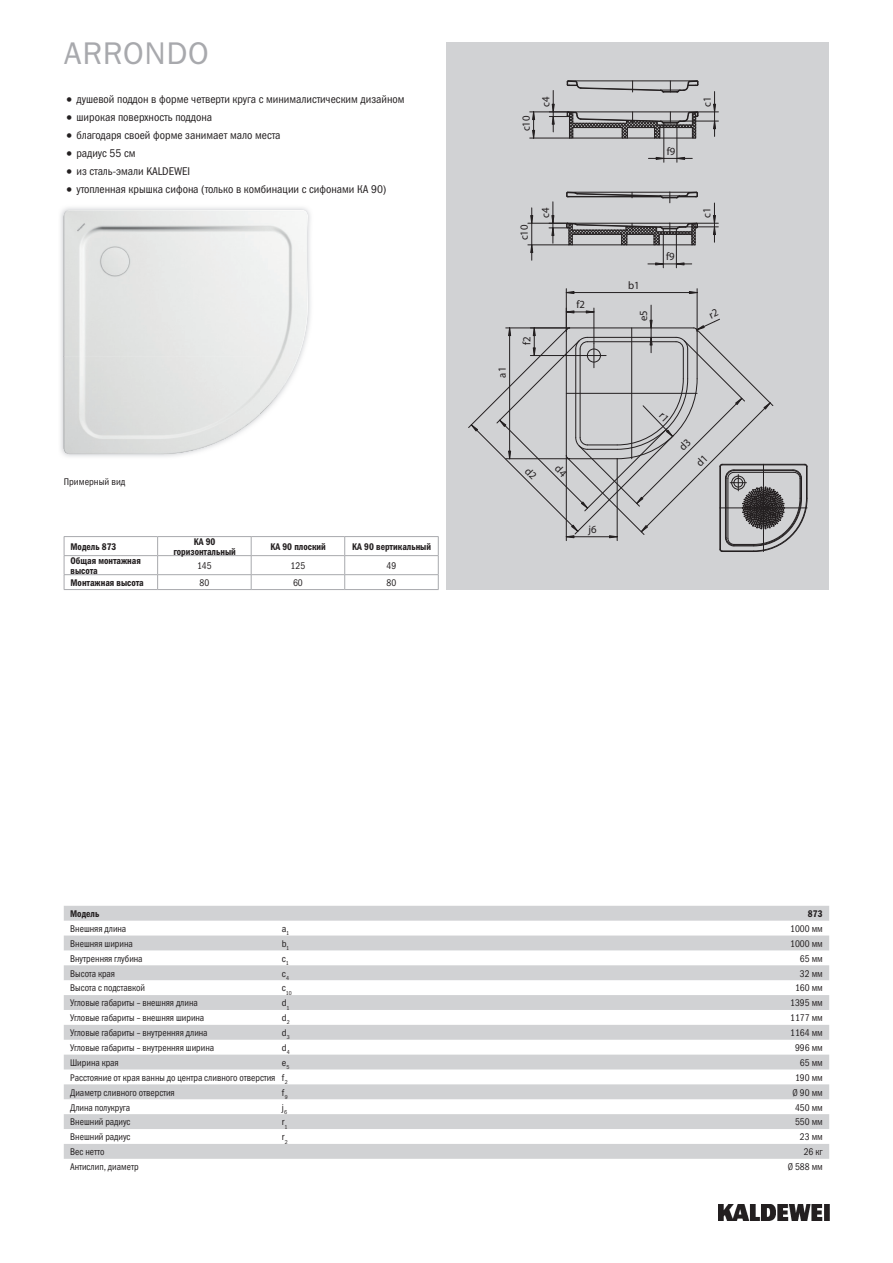
<style>
.page{position:relative;width:893px;height:1263px;background:#fff}
.page>*{position:absolute;margin:0;border:0;box-sizing:border-box;transform-origin:0 0}
.t1{font:31.5px "Franklin Gothic ITC";letter-spacing:.02em;color:#a8a9ad}
.t2{font:11.25px "Franklin Gothic Cond ITC";color:#231f20}
.t3{font:10.95px "Myriad Pro";color:#231f20}
.t4{font:9.75px "Franklin Gothic Cond ITC";color:#231f20;scale:.95 1}
.t5{font:600 9.75px/10.8px "Franklin Gothic Cond ITC";color:#231f20;text-align:center;scale:.95 1}
.t6{font:9.75px "Franklin Gothic Cond ITC";color:#231f20}
.t7{font:5.7px "Franklin Gothic Cond ITC";color:#231f20}
.s1{font-size:15.75px}
</style>
<div class="page">
<img style="left:719px;top:1204px;width:110px;height:16px">
<div style="left:446px;top:43px;width:383px;height:547px;background:#d1d2d4"></div>
<svg style="left:530px;top:80px;width:188px;height:82px"></svg>
<svg style="left:528px;top:192px;width:190px;height:76px"></svg>
<img style="left:60px;top:207px;width:251px;height:250px">
<img style="left:64px;top:210px;width:196px;height:244px">
<img style="left:260px;top:308px;width:48px;height:107px">
<svg style="left:64px;top:906px;width:765px;height:253px;fill:#d4d5d7"></svg>
<hr style="left:64px;top:536px;width:94px;height:1px;background:#a8a9ad">
<hr style="left:158px;top:536px;width:93px;height:1px;background:#a8a9ad">
<hr style="left:251px;top:536px;width:94px;height:1px;background:#a8a9ad">
<hr style="left:345px;top:536px;width:94px;height:1px;background:#a8a9ad">
<hr style="left:64px;top:555px;width:94px;height:1px;background:#a8a9ad">
<hr style="left:158px;top:555px;width:93px;height:1px;background:#a8a9ad">
<hr style="left:251px;top:555px;width:94px;height:1px;background:#a8a9ad">
<hr style="left:345px;top:555px;width:94px;height:1px;background:#a8a9ad">
<hr style="left:64px;top:574px;width:94px;height:1px;background:#a8a9ad">
<svg style="left:64px;top:537px;width:1px;height:52px"></svg>
<hr style="left:64px;top:589px;width:94px;height:1px;background:#a8a9ad">
<hr style="left:158px;top:574px;width:93px;height:1px;background:#a8a9ad">
<svg style="left:157px;top:537px;width:1px;height:52px"></svg>
<hr style="left:158px;top:589px;width:93px;height:1px;background:#a8a9ad">
<hr style="left:251px;top:574px;width:94px;height:1px;background:#a8a9ad">
<svg style="left:251px;top:537px;width:1px;height:52px"></svg>
<hr style="left:251px;top:589px;width:94px;height:1px;background:#a8a9ad">
<hr style="left:345px;top:574px;width:94px;height:1px;background:#a8a9ad">
<svg style="left:344px;top:537px;width:1px;height:52px"></svg>
<svg style="left:438px;top:537px;width:1px;height:52px"></svg>
<hr style="left:345px;top:589px;width:94px;height:1px;background:#a8a9ad">
<svg style="left:468px;top:289px;width:340px;height:263px"></svg>
<h1 class="t1" style="left:64px;top:34px;width:146px">ARRONDO</h1>
<p class="t2" style="left:64px;top:93px;width:342px"><span class="s1">•</span> душевой поддон в форме четверти круга с минималистическим дизайном</p>
<p class="t2" style="left:64px;top:111px;width:150px"><span class="s1">•</span> широкая поверхность поддона</p>
<p class="t2" style="left:64px;top:129px;width:218px"><span class="s1">•</span> благодаря своей форме занимает мало места</p>
<p class="t2" style="left:64px;top:147px;width:73px"><span class="s1">•</span> радиус 55 см</p>
<p class="t2" style="left:64px;top:164px;width:128px"><span class="s1">•</span> из сталь-эмали KALDEWEI</p>
<p class="t2" style="left:64px;top:182px;width:324px"><span class="s1">•</span> утопленная крышка сифона (только в комбинации с сифонами КА 90)</p>
<p class="t6" style="left:64px;top:476px;width:63px">Примерный вид</p>
<p class="t5" style="left:70px;top:541px;width:50px">Модель 873</p>
<p class="t5" style="left:173px;top:536px;width:67px">KA 90 горизонтальный</p>
<p class="t5" style="left:270px;top:541px;width:60px">KA 90 плоский</p>
<p class="t5" style="left:352px;top:541px;width:85px">KA 90 вертикальный</p>
<p class="t5" style="left:70px;top:555px;width:76px;text-align:left">Общая монтажная высота</p>
<p class="t4" style="left:197px;top:560px;width:17px">145</p>
<p class="t4" style="left:291px;top:560px;width:17px">125</p>
<p class="t4" style="left:387px;top:560px;width:12px">49</p>
<p class="t5" style="left:70px;top:577px;width:79px">Монтажная высота</p>
<p class="t4" style="left:200px;top:577px;width:12px">80</p>
<p class="t4" style="left:293px;top:577px;width:12px">60</p>
<p class="t4" style="left:387px;top:577px;width:12px">80</p>
<p class="t3" style="left:519px;top:131px;width:17px;rotate:-90deg">c10</p>
<p class="t3" style="left:539px;top:107px;width:12px;rotate:-90deg">c4</p>
<p class="t3" style="left:517px;top:240px;width:17px;rotate:-90deg">c10</p>
<p class="t3" style="left:539px;top:218px;width:12px;rotate:-90deg">c4</p>
<p class="t3" style="left:495px;top:378px;width:12px;rotate:-90deg">a1</p>
<p class="t3" style="left:520px;top:345px;width:10px;rotate:-90deg">f2</p>
<p class="t3" style="left:576px;top:298px;width:10px">f2</p>
<p class="t3" style="left:667px;top:144px;width:10px">f9</p>
<p class="t3" style="left:628px;top:278px;width:13px">b1</p>
<p class="t3" style="left:637px;top:321px;width:12px;rotate:-90deg">e5</p>
<p class="t3" style="left:666px;top:250px;width:10px">f9</p>
<p class="t3" style="left:700px;top:107px;width:12px;rotate:-90deg">c1</p>
<p class="t3" style="left:700px;top:218px;width:12px;rotate:-90deg">c1</p>
<p class="t3" style="left:588px;top:522px;width:10px">j6</p>
<p class="t5" style="left:70px;top:908px;width:32px">Модель</p>
<p class="t5" style="left:808px;top:908px;width:17px">873</p>
<p class="t4" style="left:70px;top:923px;width:61px">Внешняя длина</p>
<p class="t6" style="left:282px;top:923px;width:9px">a<sub>1</sub></p>
<p class="t4" style="left:790px;top:923px;width:36px">1000 мм</p>
<p class="t4" style="left:70px;top:938px;width:67px">Внешняя ширина</p>
<p class="t6" style="left:282px;top:938px;width:9px">b<sub>1</sub></p>
<p class="t4" style="left:790px;top:938px;width:36px">1000 мм</p>
<p class="t4" style="left:70px;top:953px;width:78px">Внутренняя глубина</p>
<p class="t6" style="left:282px;top:953px;width:8px">c<sub>1</sub></p>
<p class="t4" style="left:800px;top:953px;width:26px">65 мм</p>
<p class="t4" style="left:70px;top:967px;width:49px">Высота края</p>
<p class="t6" style="left:282px;top:967px;width:9px">c<sub>4</sub></p>
<p class="t4" style="left:800px;top:967px;width:26px">32 мм</p>
<p class="t4" style="left:70px;top:982px;width:80px">Высота с подставкой</p>
<p class="t7" style="left:282px;top:989px;width:11px"><sup>c</sup>10</p>
<p class="t4" style="left:795px;top:982px;width:31px">160 мм</p>
<p class="t4" style="left:70px;top:997px;width:136px">Угловые габариты – внешняя длина</p>
<p class="t6" style="left:282px;top:997px;width:9px">d<sub>1</sub></p>
<p class="t4" style="left:790px;top:997px;width:36px">1395 мм</p>
<p class="t4" style="left:70px;top:1012px;width:143px">Угловые габариты – внешняя ширина</p>
<p class="t6" style="left:282px;top:1012px;width:9px">d<sub>2</sub></p>
<p class="t4" style="left:790px;top:1012px;width:36px">1177 мм</p>
<p class="t4" style="left:70px;top:1027px;width:146px">Угловые габариты – внутренняя длина</p>
<p class="t6" style="left:282px;top:1027px;width:10px">d<sub>3</sub></p>
<p class="t4" style="left:790px;top:1027px;width:36px">1164 мм</p>
<p class="t4" style="left:70px;top:1042px;width:153px">Угловые габариты – внутренняя ширина</p>
<p class="t6" style="left:282px;top:1042px;width:9px">d<sub>4</sub></p>
<p class="t4" style="left:795px;top:1042px;width:31px">996 мм</p>
<p class="t4" style="left:70px;top:1057px;width:53px">Ширина края</p>
<p class="t6" style="left:282px;top:1057px;width:9px">e<sub>5</sub></p>
<p class="t4" style="left:800px;top:1057px;width:26px">65 мм</p>
<p class="t4" style="left:70px;top:1072px;width:230px">Расстояние от края ванны до центра сливного отверстия f<sub>2</sub></p>
<p class="t4" style="left:795px;top:1072px;width:31px">190 мм</p>
<p class="t4" style="left:70px;top:1087px;width:112px">Диаметр сливного отверстия</p>
<p class="t6" style="left:282px;top:1087px;width:7px">f<sub>9</sub></p>
<p class="t4" style="left:793px;top:1087px;width:33px">Ø 90 мм</p>
<p class="t4" style="left:70px;top:1101px;width:65px">Длина полукруга</p>
<p class="t6" style="left:282px;top:1101px;width:7px">j<sub>6</sub></p>
<p class="t4" style="left:795px;top:1101px;width:31px">450 мм</p>
<p class="t4" style="left:70px;top:1116px;width:65px">Внешний радиус</p>
<p class="t6" style="left:282px;top:1116px;width:7px">r<sub>1</sub></p>
<p class="t4" style="left:795px;top:1116px;width:31px">550 мм</p>
<p class="t4" style="left:70px;top:1131px;width:65px">Внешний радиус</p>
<p class="t6" style="left:282px;top:1131px;width:8px">r<sub>2</sub></p>
<p class="t4" style="left:800px;top:1131px;width:26px">23 мм</p>
<p class="t4" style="left:70px;top:1146px;width:38px">Вес нетто</p>
<p class="t4" style="left:804px;top:1146px;width:22px">26 кг</p>
<p class="t4" style="left:70px;top:1161px;width:74px">Антислип, диаметр</p>
<p class="t4" style="left:788px;top:1161px;width:38px">Ø 588 мм</p>
</div>
